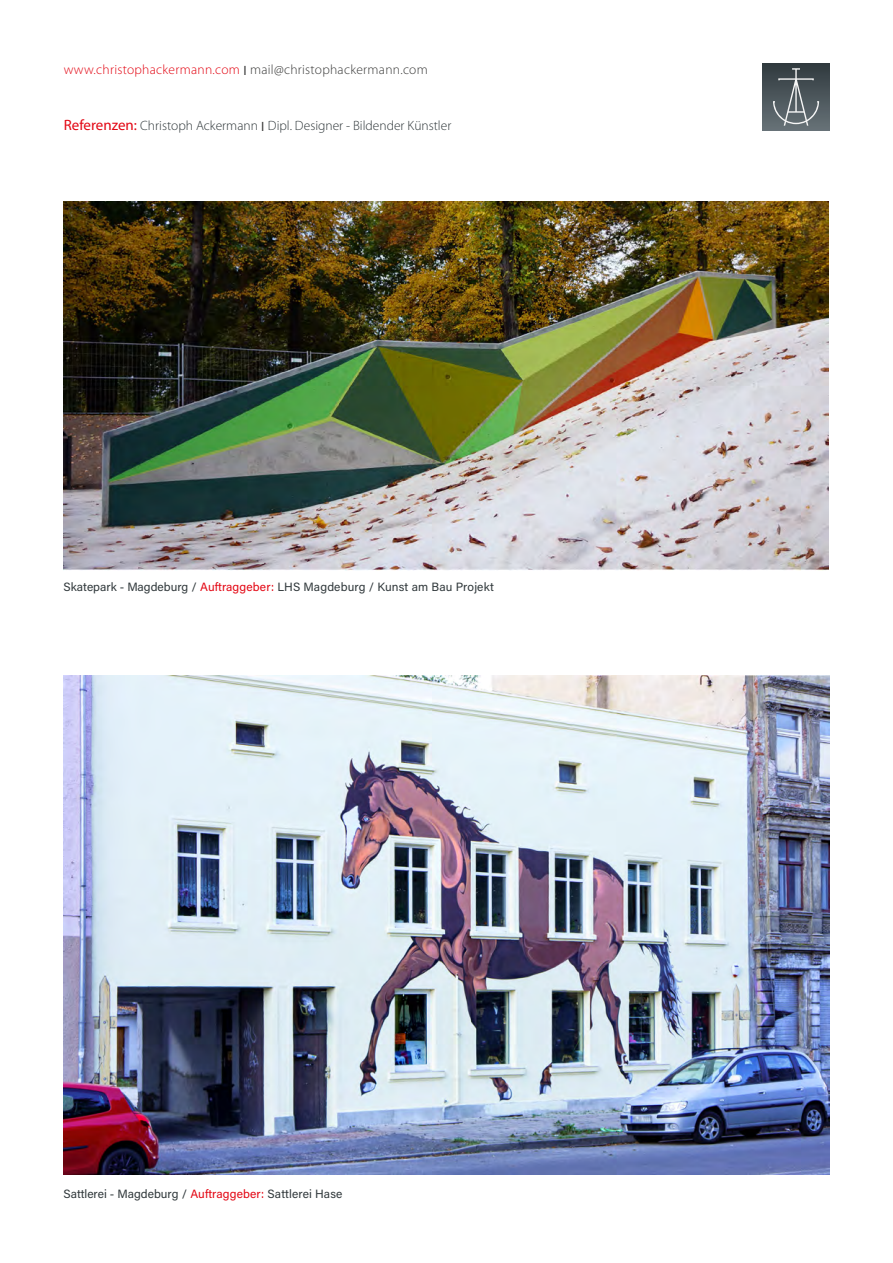
<style>
.page{position:relative;width:893px;height:1263px;background:#fff}
.page>*{position:absolute;margin:0;border:0;box-sizing:border-box;transform-origin:0 0}
.t1{font:300 13.5px "Myriad Pro";color:#30383b}
.t2{font:300 13.5px "Myriad Pro";letter-spacing:.02em;color:#3c3c3b}
.t3{font:12px "Acumin Variable Concept";letter-spacing:.005em;color:#30383b}
.s1{color:#e30613}
.s2{font-weight:400}
.s3{font-weight:400;font-size:15px;color:#e30613}
.s4{font-weight:400;color:#3c3c3b}
</style>
<div class="page">
<img style="left:64px;top:202px;width:764px;height:369px">
<img style="left:64px;top:675px;width:765px;height:499px">
<div style="left:763px;top:64px;width:66px;height:66px;background:linear-gradient(to bottom,#313a3f,#667177)"></div>
<svg style="left:773px;top:68px;width:46px;height:58px;background:#626b6f"></svg>
<p class="t2" style="left:64px;top:61px;width:365px"><span class="s1">www.christophackermann.com</span> <span class="s2">I</span> mail@christophackermann.com</p>
<p class="t1" style="left:64px;top:117px;width:389px"><span class="s3">Referenzen:</span> Christoph Ackermann <span class="s4">I</span> Dipl. Designer - Bildender Künstler</p>
<p class="t3" style="left:64px;top:579px;width:432px">Skatepark - Magdeburg / <span class="s1">Auftraggeber:</span> LHS Magdeburg / Kunst am Bau Projekt</p>
<p class="t3" style="left:64px;top:1186px;width:280px">Sattlerei - Magdeburg / <span class="s1">Auftraggeber:</span> Sattlerei Hase</p>
</div>
